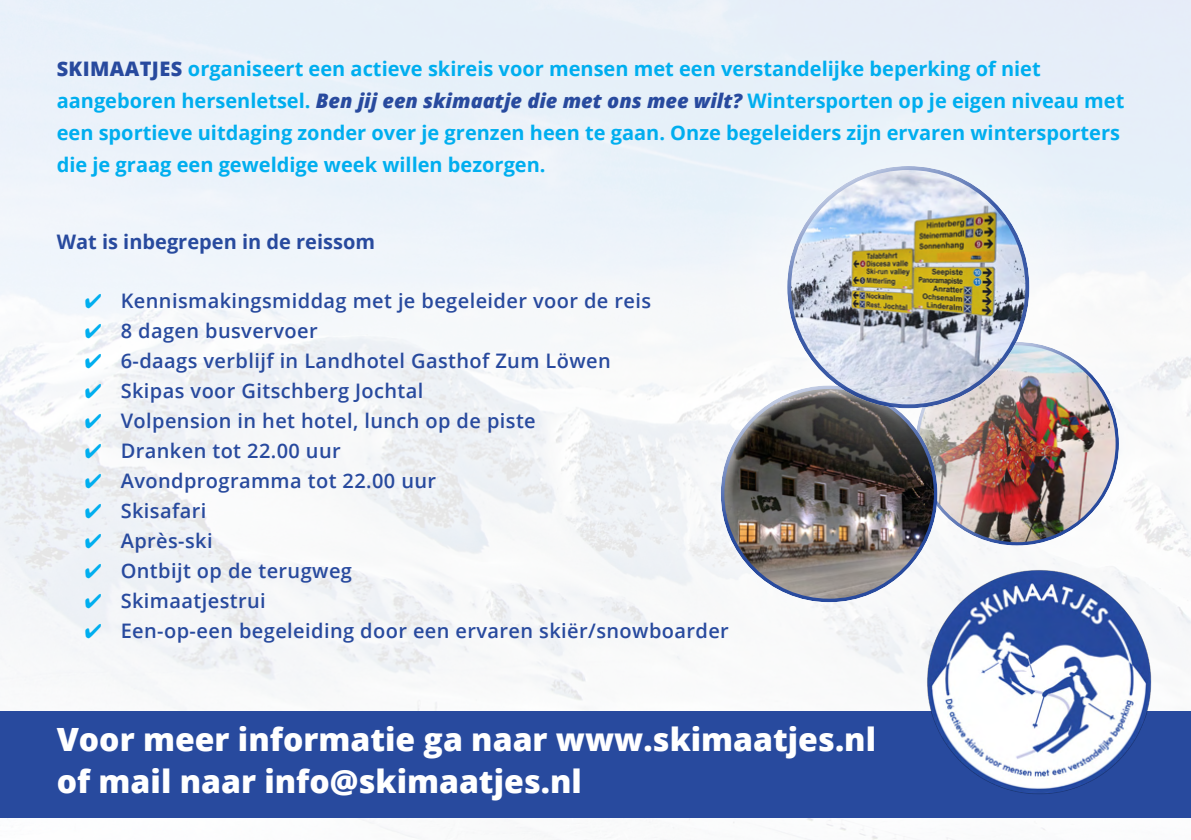
<style>
.page{position:relative;width:1191px;height:840px;background:#fff}
.page>*{position:absolute;margin:0;border:0;box-sizing:border-box;transform-origin:0 0}
.t1{font:800 32px/41.6px "Open Sans";color:#fff}
.t2{font:600 20px "Open Sans";letter-spacing:.02em;color:#284a9e}
.t3{font:700 20px/32px "Open Sans";color:#00aeef}
.t4{font:700 20px "Open Sans";color:#284a9e}
.s1{font-weight:800;color:#284a9e}
.s2{font-weight:800;font-style:italic;color:#284a9e}
.s3{color:#00aeef}
</style>
<div class="page">
<img style="left:0;top:0;width:1191px;height:839px">
<div style="left:844px;top:270px;width:346px;height:347px;background:#fff"></div>
<div style="left:917px;top:373px;width:205px;height:175px;background:#fff;opacity:.75"></div>
<div style="left:644px;top:309px;width:369px;height:369px;background:#fff;opacity:.75"></div>
<div style="left:723px;top:419px;width:217px;height:185px;background:#fff;opacity:.75"></div>
<div style="left:702px;top:81px;width:412px;height:412px;background:#fff;opacity:.75"></div>
<div style="left:784px;top:163px;width:238px;height:189px;background:#fff;opacity:.75"></div>
<div style="left:789px;top:204px;width:243px;height:207px;background:#fff;opacity:.75"></div>
<div style="left:0;top:710px;width:1191px;height:106px;background:#284a9e"></div>
<img style="left:924px;top:567px;width:229px;height:227px">
<p class="t3" style="left:57px;top:52px;width:1069px"><span class="s1">SKIMAATJES</span> organiseert een actieve skireis voor mensen met een verstandelijke beperking of niet aangeboren hersenletsel. <span class="s2">Ben jij een skimaatje die met ons mee wilt?</span> Wintersporten op je eigen niveau met een sportieve uitdaging zonder over je grenzen heen te gaan. Onze begeleiders zijn ervaren wintersporters die je graag een geweldige week willen bezorgen.</p>
<p class="t4" style="left:57px;top:227px;width:320px">Wat is inbegrepen in de reissom</p>
<p class="t2" style="left:85px;top:286px;width:568px"><span class="s3">✔</span> Kennismakingsmiddag met je begeleider voor de reis</p>
<p class="t2" style="left:85px;top:316px;width:234px"><span class="s3">✔</span> 8 dagen busvervoer</p>
<p class="t2" style="left:85px;top:346px;width:527px"><span class="s3">✔</span> 6-daags verblijf in Landhotel Gasthof Zum Löwen</p>
<p class="t2" style="left:85px;top:376px;width:340px"><span class="s3">✔</span> Skipas voor Gitschberg Jochtal</p>
<p class="t2" style="left:85px;top:406px;width:452px"><span class="s3">✔</span> Volpension in het hotel, lunch op de piste</p>
<p class="t2" style="left:85px;top:436px;width:258px"><span class="s3">✔</span> Dranken tot 22.00 uur</p>
<p class="t2" style="left:85px;top:466px;width:353px"><span class="s3">✔</span> Avondprogramma tot 22.00 uur</p>
<p class="t2" style="left:85px;top:496px;width:123px"><span class="s3">✔</span> Skisafari</p>
<p class="t2" style="left:85px;top:526px;width:129px"><span class="s3">✔</span> Après-ski</p>
<p class="t2" style="left:85px;top:556px;width:269px"><span class="s3">✔</span> Ontbijt op de terugweg</p>
<p class="t2" style="left:85px;top:586px;width:183px"><span class="s3">✔</span> Skimaatjestrui</p>
<p class="t2" style="left:85px;top:616px;width:645px"><span class="s3">✔</span> Een-op-een begeleiding door een ervaren skiër/snowboarder</p>
<h1 class="t1" style="left:57px;top:716px;width:821px">Voor meer informatie ga naar www.skimaatjes.nl of mail naar info@skimaatjes.nl</h1>
</div>
